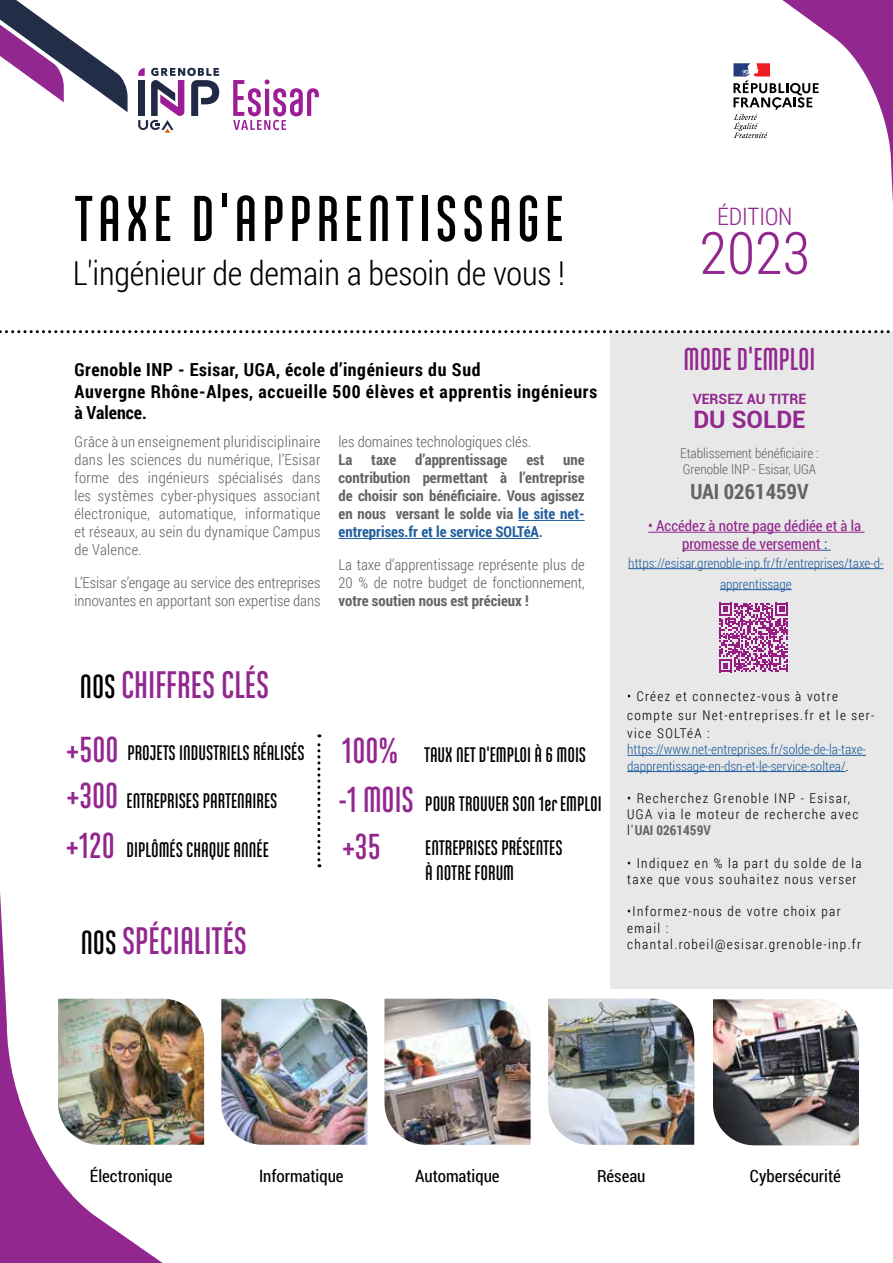
<style>
.page{position:relative;width:893px;height:1263px;background:#fff}
.page>*{position:absolute;margin:0;border:0;box-sizing:border-box;transform-origin:0 0}
.t1{font:700 64.5px "Ando";letter-spacing:.07em;color:#000}
.t2{font:300 58.5px "Roboto Condensed";color:#92278f}
.t3{font:700 38.25px "Ando";color:#92278f}
.t4{font:300 33px "Roboto Condensed";letter-spacing:-.005em;color:#000}
.t5{font:700 31.5px "Ando";color:#92278f}
.t6{font:700 24px "Roboto";color:#92278f}
.t7{font:300 24px "Roboto Condensed";color:#92278f}
.t8{font:700 21px/44.4px "Ando";color:#000}
.t9{font:700 21px "Roboto Condensed";color:#636466}
.t10{font:700 18px/21.6px "Roboto Condensed";letter-spacing:.04em;color:#000}
.t11{font:16.95px "Roboto Condensed";color:#000}
.t12{font:300 15px/18px "Roboto Condensed";color:#636466}
.t13{font:700 15px/18px "Roboto Condensed";color:#636466;text-align:justify}
.t14{font:15px/18px "Roboto Condensed";color:#92278e;text-align:center}
.t15{font:700 14.25px "Roboto";color:#92278f}
.t16{font:300 13.5px/16.2px "Roboto Condensed";letter-spacing:.1em;color:#000}
.t17{font:300 13.5px/16.2px "Roboto Condensed";color:#215e9e}
.t18{font:300 13.5px/16.2px "Roboto Condensed";color:#636466}
.s1{color:#215e9e}
.s2{font-size:33.45px;color:#000}
.s3{font-size:36px;color:#92278f}
.s4{color:#92278f}
.s5{color:#000}
.s6{font-weight:700;color:#636466}
</style>
<div class="page">
<svg style="left:754px;top:0;width:139px;height:203px"></svg>
<div style="left:611px;top:332px;width:282px;height:657px;background:#e8e8e8"></div>
<svg style="left:0;top:734px;width:443px;height:529px"></svg>
<svg style="left:719px;top:603px;width:69px;height:69px"></svg>
<hr style="left:627px;top:755px;width:239px;height:1px;background:#215e9e">
<hr style="left:627px;top:771px;width:219px;height:1px;background:#215e9e">
<svg style="left:0;top:0;width:128px;height:112px"></svg>
<svg style="left:233px;top:80px;width:86px;height:50px"></svg>
<svg style="left:138px;top:68px;width:81px;height:65px"></svg>
<svg style="left:0;top:330px;width:893px;height:3px"></svg>
<svg style="left:733px;top:63px;width:86px;height:75px"></svg>
<hr style="left:518px;top:520px;width:67px;height:1px;background:#215e9e">
<hr style="left:339px;top:538px;width:200px;height:1px;background:#215e9e">
<hr style="left:648px;top:532px;width:216px;height:1px;background:#92278e">
<hr style="left:682px;top:550px;width:134px;height:1px;background:#92278e">
<svg style="left:816px;top:550px;width:15px;height:1px"></svg>
<hr style="left:628px;top:568px;width:255px;height:1px;background:#215e9e">
<hr style="left:720px;top:589px;width:72px;height:1px;background:#215e9e">
<svg style="left:317px;top:734px;width:3px;height:133px"></svg>
<img style="left:58px;top:999px;width:146px;height:146px">
<img style="left:221px;top:999px;width:146px;height:146px">
<img style="left:385px;top:999px;width:145px;height:146px">
<img style="left:548px;top:999px;width:146px;height:146px">
<img style="left:713px;top:999px;width:146px;height:146px">
<h1 class="t1" style="left:74px;top:185px;width:491px">TAXE D'APPRENTISSAGE</h1>
<h3 class="t4" style="left:73px;top:250px;width:494px">L'ingénieur de demain a besoin de vous !</h3>
<p class="t10" style="left:74px;top:358px;width:524px">Grenoble INP - Esisar, UGA, école d’ingénieurs du Sud<br>Auvergne Rhône-Alpes, accueille 500 élèves et apprentis ingénieurs à Valence.</p>
<p class="t12" style="left:74px;top:432px;width:248px;text-align:justify">Grâce à un enseignement pluridisciplinaire dans les sciences du numérique, l’Esisar forme des ingénieurs spécialisés dans les systèmes cyber-physiques associant électronique, automatique, informatique et réseaux, au sein du dynamique Campus de Valence.</p>
<p class="t12" style="left:74px;top:573px;width:248px">L’Esisar s’engage au service des entreprises innovantes en apportant son expertise dans</p>
<p class="t12" style="left:339px;top:432px;width:194px">les domaines technologiques clés.</p>
<p class="t13" style="left:339px;top:450px;width:15px">La</p>
<p class="t13" style="left:371px;top:450px;width:27px">taxe</p>
<p class="t13" style="left:415px;top:450px;width:94px">d’apprentissage</p>
<p class="t13" style="left:526px;top:450px;width:20px">est</p>
<p class="t13" style="left:339px;top:450px;width:248px;text-indent:225px">une contribution permettant à l’entreprise de choisir son bénéficiaire. Vous agissez en nous versant le solde via <span class="s1">le site net&shy;entreprises.fr et le service SOLTéA</span>.</p>
<p class="t12" style="left:339px;top:555px;width:248px">La taxe d’apprentissage représente plus de<br>20 % de notre budget de fonctionnement,</p>
<p class="t13" style="left:339px;top:591px;width:192px">votre soutien nous est précieux !</p>
<h3 class="t3" style="left:80px;top:665px;width:191px"><span class="s2">NOS</span> CHIFFRES CLÉS</h3>
<h3 class="t8" style="left:66px;top:731px;width:240px"><span class="s3">+500</span> PROJETS INDUSTRIELS RÉALISÉS</h3>
<h3 class="t8" style="left:67px;top:779px;width:212px"><span class="s3">+300</span> ENTREPRISES PARTENAIRES</h3>
<h3 class="t8" style="left:66px;top:828px;width:204px"><span class="s3">+120</span> DIPLÔMÉS CHAQUE ANNÉE</h3>
<h3 class="t3" style="left:81px;top:921px;width:168px"><span class="s2">NOS</span> SPÉCIALITÉS</h3>
<h3 class="t8" style="left:342px;top:733px;width:246px"><span class="s3">100%</span> TAUX NET D'EMPLOI À 6 MOIS</h3>
<h3 class="t8" style="left:339px;top:781px;width:264px"><span class="s3">-1 MOIS</span> POUR TROUVER SON 1er EMPLOI <span class="s3">+35</span> ENTREPRISES PRÉSENTES</h3>
<h3 class="t8" style="left:425px;top:851px;width:90px">À NOTRE FORUM</h3>
<h3 class="t7" style="left:717px;top:200px;width:77px">ÉDITION</h3>
<h2 class="t2" style="left:699px;top:213px;width:112px">2023</h2>
<h3 class="t5" style="left:683px;top:342px;width:134px">MODE D'EMPLOI</h3>
<p class="t15" style="left:693px;top:389px;width:115px">VERSEZ AU TITRE</p>
<h3 class="t6" style="left:693px;top:402px;width:114px">DU SOLDE</h3>
<p class="t18" style="left:680px;top:444px;width:140px">Etablissement bénéficiaire :<br>Grenoble INP - Esisar, UGA</p>
<h3 class="t9" style="left:690px;top:477px;width:120px">UAI 0261459V</h3>
<p class="t14" style="left:648px;top:516px;width:214px">• Accédez à notre page dédiée et à la promesse de versemen<span class="s4">t</span> <span class="s1">:</span></p>
<p class="t17" style="left:628px;top:552px;width:257px;line-height:21px;text-align:center">https://esisar.grenoble-inp.fr/fr/entreprises/taxe-d&shy;apprentissage</p>
<p class="t16" style="left:627px;top:686px;width:249px;line-height:18.6px">• Créez et connectez-vous à votre compte sur Net-entreprises.fr et le ser&shy;vice SOLTéA :</p>
<p class="t17" style="left:627px;top:741px;width:240px">https://www.net-entreprises.fr/solde-de-la-taxe&shy;dapprentissage-en-dsn-et-le-service-soltea/<span class="s5">.</span></p>
<p class="t16" style="left:627px;top:790px;width:233px">• Recherchez Grenoble INP - Esisar,<br>UGA via le moteur de recherche avec l'<span class="s6">UAI 0261459V</span></p>
<p class="t16" style="left:627px;top:854px;width:236px">• Indiquez en % la part du solde de la taxe que vous souhaitez nous verser</p>
<p class="t16" style="left:627px;top:903px;width:235px">•Informez-nous de votre choix par email : chantal.robeil@esisar.grenoble-inp.fr</p>
<p class="t11" style="left:90px;top:1164px;width:84px">Électronique</p>
<p class="t11" style="left:259px;top:1164px;width:86px">Informatique</p>
<p class="t11" style="left:415px;top:1164px;width:86px">Automatique</p>
<p class="t11" style="left:597px;top:1164px;width:50px">Réseau</p>
<p class="t11" style="left:750px;top:1164px;width:93px">Cybersécurité</p>
</div>
